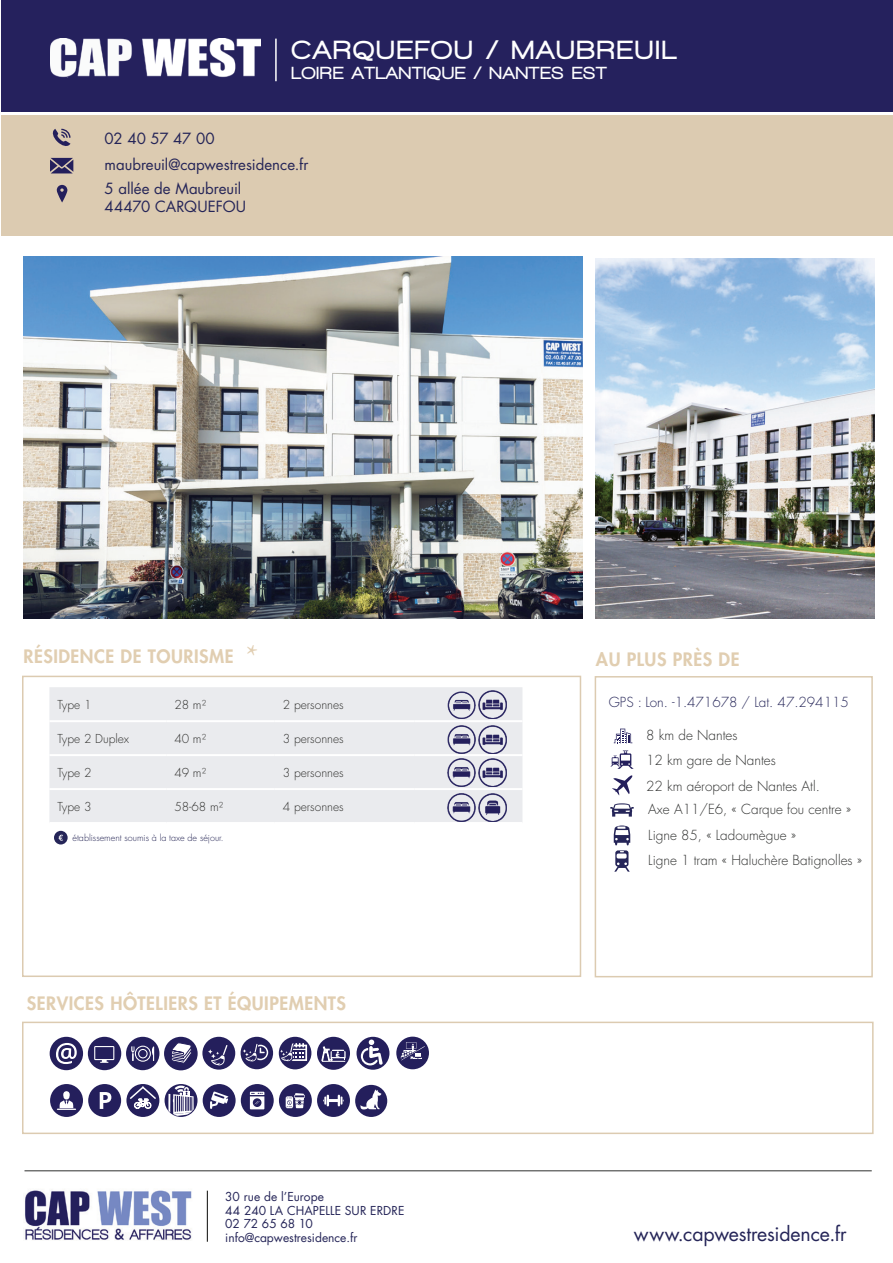
<style>
.page{position:relative;width:893px;height:1263px;background:#fff}
.page>*{position:absolute;margin:0;border:0;box-sizing:border-box;transform-origin:0 0}
.t1{font:30px "Minion Pro";color:#e1ceb1}
.t2{font:900 27px "Walkway";letter-spacing:.1em;color:#fff}
.t3{font:19.5px "Futura LT";letter-spacing:-.005em;color:#252558}
.t4{font:800 18px "Futura LT";letter-spacing:.03em;color:#e1ceb1}
.t5{font:900 18px "Walkway";letter-spacing:.07em;color:#fff}
.t6{font:15px/25.5px "Futura LT";letter-spacing:-.005em;color:#252558}
.t7{font:300 13.5px/25.5px "Futura LT";color:#2f302f}
.t8{font:300 13.5px "Futura LT";color:#252558}
.t9{font:300 12px "Futura LT";color:#31312f}
.t10{font:12px/13.5px "Futura LT";color:#252558}
.t11{font:300 9px "Futura LT";color:#272756}
</style>
<div class="page">
<div style="left:595px;top:676px;width:278px;height:301px;border:2px solid #dccbb1"></div>
<div style="left:22px;top:1022px;width:852px;height:112px;border:2px solid #dccbb1"></div>
<div style="left:22px;top:676px;width:559px;height:301px;border:2px solid #dccbb1"></div>
<div style="left:1px;top:0;width:892px;height:111px;background:#25215d"></div>
<img style="left:50px;top:38px;width:210px;height:39px">
<div style="left:1px;top:116px;width:892px;height:120px;background:#dccbb1"></div>
<svg style="left:50px;top:158px;width:23px;height:15px"></svg>
<svg style="left:57px;top:185px;width:10px;height:17px"></svg>
<svg style="left:53px;top:129px;width:18px;height:17px"></svg>
<hr style="left:275px;top:39px;width:2px;height:42px;background:#fff">
<div style="left:88px;top:1037px;width:33px;height:33px;background:#241f5c;border-radius:50%"></div>
<svg style="left:94px;top:1046px;width:20px;height:17px"></svg>
<div style="left:164px;top:1037px;width:34px;height:33px;background:#241f5c;border-radius:50%"></div>
<svg style="left:171px;top:1042px;width:27px;height:21px"></svg>
<div style="left:126px;top:1037px;width:33px;height:33px;background:#241f5c;border-radius:50%"></div>
<svg style="left:131px;top:1046px;width:23px;height:16px"></svg>
<div style="left:50px;top:1037px;width:33px;height:33px;background:#241f5c;border-radius:50%"></div>
<svg style="left:56px;top:1043px;width:21px;height:21px"></svg>
<div style="left:50px;top:1084px;width:33px;height:33px;background:#241f5c;border-radius:50%"></div>
<svg style="left:57px;top:1091px;width:19px;height:19px"></svg>
<div style="left:88px;top:1084px;width:33px;height:33px;background:#241f5c;border-radius:50%"></div>
<svg style="left:100px;top:1092px;width:11px;height:17px"></svg>
<div style="left:203px;top:1084px;width:33px;height:33px;background:#241f5c;border-radius:50%"></div>
<svg style="left:210px;top:1091px;width:18px;height:18px"></svg>
<svg style="left:241px;top:1084px;width:33px;height:33px"></svg>
<svg style="left:250px;top:1092px;width:14px;height:17px"></svg>
<div style="left:279px;top:1084px;width:33px;height:33px;background:#241f5c;border-radius:50%"></div>
<svg style="left:286px;top:1093px;width:19px;height:15px"></svg>
<div style="left:317px;top:1084px;width:33px;height:33px;background:#241f5c;border-radius:50%"></div>
<svg style="left:323px;top:1095px;width:21px;height:11px"></svg>
<div style="left:202px;top:1037px;width:33px;height:32px;background:#241f5c;border-radius:50%"></div>
<svg style="left:208px;top:1045px;width:20px;height:20px"></svg>
<div style="left:355px;top:1085px;width:32px;height:32px;background:#241f5c;border-radius:50%"></div>
<svg style="left:358px;top:1088px;width:26px;height:26px"></svg>
<svg style="left:359px;top:1089px;width:22px;height:20px"></svg>
<div style="left:317px;top:1037px;width:33px;height:33px;background:#241f5c;border-radius:50%"></div>
<svg style="left:322px;top:1047px;width:24px;height:15px"></svg>
<div style="left:279px;top:1037px;width:32px;height:32px;background:#241f5c;border-radius:50%"></div>
<svg style="left:280px;top:1041px;width:27px;height:22px"></svg>
<div style="left:241px;top:1037px;width:32px;height:32px;background:#241f5c;border-radius:50%"></div>
<svg style="left:243px;top:1042px;width:25px;height:22px"></svg>
<svg style="left:126px;top:1084px;width:33px;height:33px"></svg>
<div style="left:129px;top:1087px;width:27px;height:27px;background:#241f5c;border-radius:50%"></div>
<svg style="left:128px;top:1085px;width:30px;height:24px"></svg>
<div style="left:165px;top:1084px;width:32px;height:33px;background:#241f5c;border-radius:50%"></div>
<svg style="left:168px;top:1085px;width:26px;height:31px"></svg>
<div style="left:357px;top:1037px;width:32px;height:33px;background:#241f5c;border-radius:50%"></div>
<svg style="left:361px;top:1039px;width:22px;height:26px"></svg>
<hr style="left:207px;top:1191px;width:1px;height:51px;background:#090906">
<hr style="left:25px;top:1170px;width:847px;height:1px;background:#2f302f">
<img style="left:25px;top:1190px;width:167px;height:50px">
<div style="left:54px;top:831px;width:14px;height:13px;background:#252558;border-radius:50%"></div>
<svg style="left:58px;top:835px;width:5px;height:6px"></svg>
<div style="left:49px;top:687px;width:473px;height:135px;background:#eaebee"></div>
<hr style="left:49px;top:720px;width:117px;height:2px;background:#fff">
<hr style="left:166px;top:720px;width:109px;height:2px;background:#fff">
<hr style="left:275px;top:720px;width:140px;height:2px;background:#fff">
<hr style="left:415px;top:720px;width:107px;height:2px;background:#fff">
<hr style="left:49px;top:754px;width:117px;height:2px;background:#fff">
<hr style="left:166px;top:754px;width:109px;height:2px;background:#fff">
<hr style="left:275px;top:754px;width:140px;height:2px;background:#fff">
<hr style="left:415px;top:754px;width:107px;height:2px;background:#fff">
<hr style="left:49px;top:788px;width:117px;height:2px;background:#fff">
<hr style="left:166px;top:788px;width:109px;height:2px;background:#fff">
<hr style="left:275px;top:788px;width:140px;height:2px;background:#fff">
<hr style="left:415px;top:788px;width:107px;height:2px;background:#fff">
<img style="left:447px;top:690px;width:29px;height:29px">
<img style="left:447px;top:725px;width:29px;height:28px">
<img style="left:447px;top:758px;width:29px;height:29px">
<img style="left:478px;top:690px;width:28px;height:29px">
<img style="left:478px;top:725px;width:28px;height:28px">
<img style="left:478px;top:758px;width:28px;height:29px">
<img style="left:447px;top:793px;width:29px;height:28px">
<img style="left:478px;top:793px;width:29px;height:29px">
<svg style="left:614px;top:825px;width:16px;height:47px"></svg>
<svg style="left:610px;top:803px;width:24px;height:13px"></svg>
<div style="left:396px;top:1037px;width:33px;height:32px;background:#241f5c;border-radius:50%"></div>
<svg style="left:401px;top:1042px;width:25px;height:19px"></svg>
<img style="left:23px;top:257px;width:559px;height:361px">
<img style="left:595px;top:258px;width:280px;height:360px">
<svg style="left:610px;top:750px;width:24px;height:19px"></svg>
<svg style="left:614px;top:729px;width:18px;height:15px"></svg>
<svg style="left:612px;top:775px;width:21px;height:20px"></svg>
<h2 class="t2" style="left:291px;top:35px;width:386px">CARQUEFOU / MAUBREUIL</h2>
<h3 class="t5" style="left:291px;top:63px;width:316px">LOIRE ATLANTIQUE / NANTES EST</h3>
<p class="t6" style="left:105px;top:126px;width:205px">02 40 57 47 00 maubreuil@capwestresidence.fr</p>
<p class="t6" style="left:105px;top:179px;width:143px;line-height:18px">5 allée de Maubreuil<br>44470 CARQUEFOU</p>
<h3 class="t4" style="left:23px;top:644px;width:212px">RÉSIDENCE DE TOURISME</h3>
<h3 class="t4" style="left:596px;top:647px;width:145px">AU PLUS PRÈS DE</h3>
<h1 class="t1" style="left:246px;top:635px;width:14px">*</h1>
<p class="t9" style="left:58px;top:697px;width:35px">Type 1</p>
<p class="t9" style="left:174px;top:697px;width:33px">28 m²</p>
<p class="t9" style="left:283px;top:697px;width:62px">2 personnes</p>
<p class="t9" style="left:58px;top:731px;width:73px">Type 2 Duplex</p>
<p class="t9" style="left:174px;top:731px;width:33px">40 m²</p>
<p class="t9" style="left:283px;top:731px;width:62px">3 personnes</p>
<p class="t9" style="left:58px;top:765px;width:35px">Type 2</p>
<p class="t9" style="left:174px;top:765px;width:33px">49 m²</p>
<p class="t9" style="left:283px;top:765px;width:62px">3 personnes</p>
<p class="t9" style="left:58px;top:799px;width:35px">Type 3</p>
<p class="t9" style="left:174px;top:799px;width:50px">58-68 m²</p>
<p class="t9" style="left:283px;top:799px;width:62px">4 personnes</p>
<p class="t11" style="left:73px;top:832px;width:153px">établissement soumis à la taxe de séjour.</p>
<h3 class="t4" style="left:27px;top:991px;width:321px">SERVICES HÔTELIERS ET ÉQUIPEMENTS</h3>
<p class="t10" style="left:225px;top:1190px;width:181px">30 rue de l’Europe<br>44 240 LA CHAPELLE SUR ERDRE<br>02 72 65 68 10 info@capwestresidence.fr</p>
<p class="t8" style="left:609px;top:693px;width:241px">GPS : Lon. -1.471678 / Lat. 47.294115</p>
<p class="t7" style="left:646px;top:722px;width:93px">8 km de Nantes</p>
<p class="t7" style="left:646px;top:748px;width:175px">12 km gare de Nantes<br>22 km aéroport de Nantes Atl.</p>
<p class="t7" style="left:648px;top:822px;width:215px">Ligne 85, « Ladoumègue »<br>Ligne 1 tram « Haluchère Batignolles »</p>
<p class="t7" style="left:648px;top:797px;width:205px">Axe A11/E6, « Carque fou centre »</p>
<h3 class="t3" style="left:634px;top:1221px;width:214px">www.capwestresidence.fr</h3>
</div>
